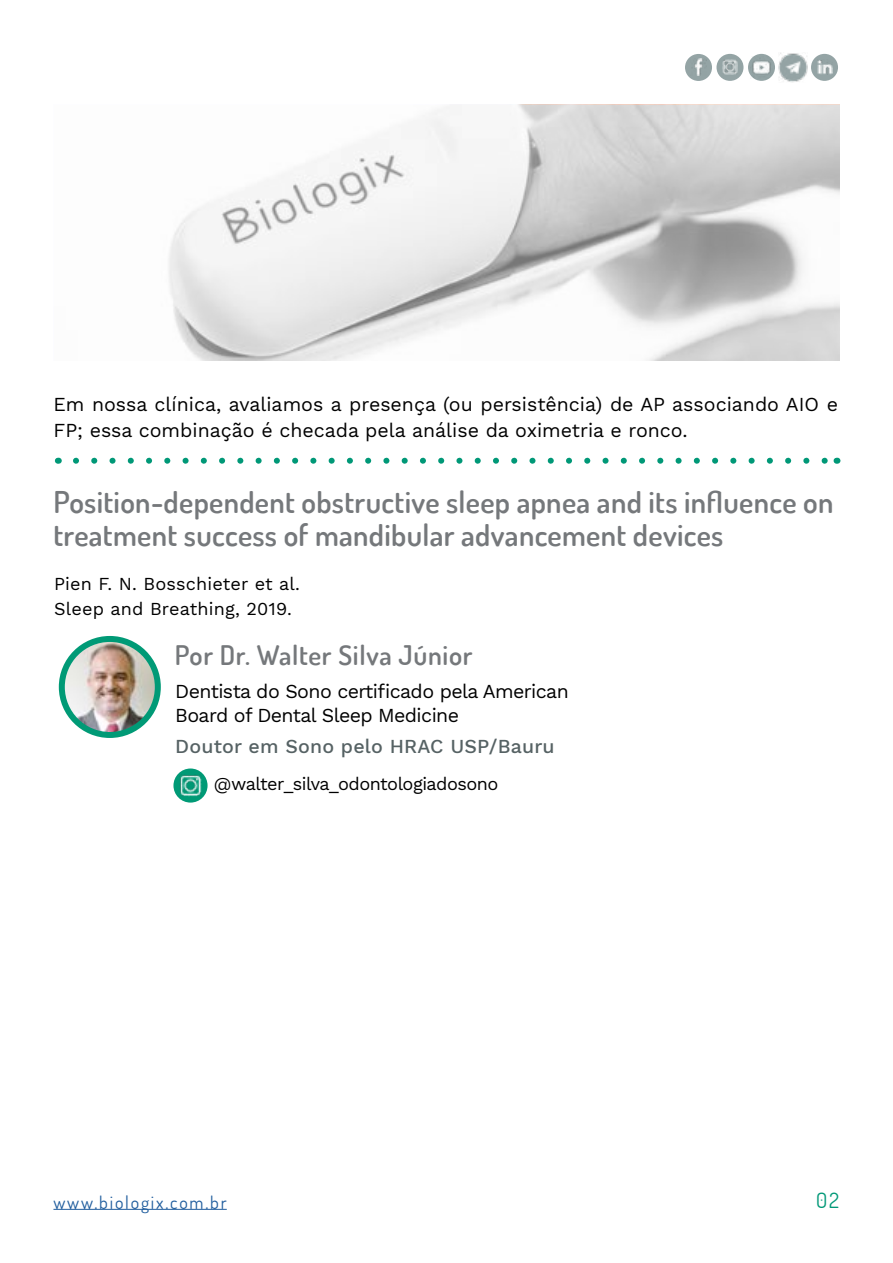
<style>
.page{position:relative;width:893px;height:1263px;background:#fff}
.page>*{position:absolute;margin:0;border:0;box-sizing:border-box;transform-origin:0 0}
.t1{font:600 30px/33px "Dosis";letter-spacing:.01em;color:#75787b}
.t2{font:600 27px "Dosis";letter-spacing:.025em;color:#75787b}
.t3{font:21px "Dosis";color:#009877}
.t4{font:19.5px/25.5px "Work Sans";color:#000}
.t5{font:19.5px/24px "Work Sans";letter-spacing:-.03em;color:#000}
.t6{font:500 19.5px "Work Sans";letter-spacing:.01em;color:#566264}
.t7{font:18px/25.5px "Work Sans";letter-spacing:-.005em;color:#000}
.t8{font:18px "Work Sans";letter-spacing:-.03em;color:#000}
.t9{font:18px "Dosis";letter-spacing:.1em;color:#215e9e}
</style>
<div class="page">
<hr style="left:53px;top:1209px;width:174px;height:1px;background:#215e9e">
<img style="left:778px;top:53px;width:29px;height:29px">
<svg style="left:748px;top:54px;width:27px;height:27px"></svg>
<img style="left:750px;top:56px;width:23px;height:22px">
<div style="left:811px;top:54px;width:27px;height:27px;background:#94a4a5;border-radius:50%"></div>
<img style="left:817px;top:60px;width:15px;height:15px">
<div style="left:716px;top:54px;width:27px;height:27px;background:#94a4a5;border-radius:50%"></div>
<img style="left:722px;top:60px;width:15px;height:15px">
<div style="left:685px;top:54px;width:27px;height:27px;background:#94a4a5;border-radius:50%"></div>
<img style="left:695px;top:59px;width:12px;height:17px">
<svg style="left:76px;top:458px;width:751px;height:6px"></svg>
<img style="left:62px;top:639px;width:96px;height:96px;border-radius:48px">
<div style="left:59px;top:636px;width:102px;height:102px;border:6px solid #009a76;border-radius:50%"></div>
<svg style="left:173px;top:768px;width:35px;height:35px"></svg>
<img style="left:180px;top:775px;width:21px;height:21px">
<svg style="left:169px;top:104px;width:670px;height:256px"></svg>
<p class="t4" style="left:53px;top:392px;width:786px">Em nossa clínica, avaliamos a presença (ou persistência) de AP associando AIO e<br>FP; essa combinação é checada pela análise da oximetria e ronco.</p>
<h1 class="t1" style="left:53px;top:484px;width:782px">Position-dependent obstructive sleep apnea and its influence on treatment success of mandibular advancement devices</h1>
<p class="t7" style="left:54px;top:571px;width:247px">Pien F. N. Bosschieter et al.<br>Sleep and Breathing, 2019.</p>
<h2 class="t2" style="left:175px;top:638px;width:299px">Por Dr. Walter Silva Júnior</h2>
<p class="t5" style="left:175px;top:680px;width:395px">Dentista do Sono certificado pela American<br>Board of Dental Sleep Medicine</p>
<p class="t6" style="left:175px;top:735px;width:381px">Doutor em Sono pelo HRAC USP/Bauru</p>
<p class="t8" style="left:214px;top:773px;width:286px">@walter_silva_odontologiadosono</p>
<p class="t9" style="left:53px;top:1190px;width:175px">www.biologix.com.br</p>
<p class="t3" style="left:816px;top:1187px;width:24px">02</p>
</div>
